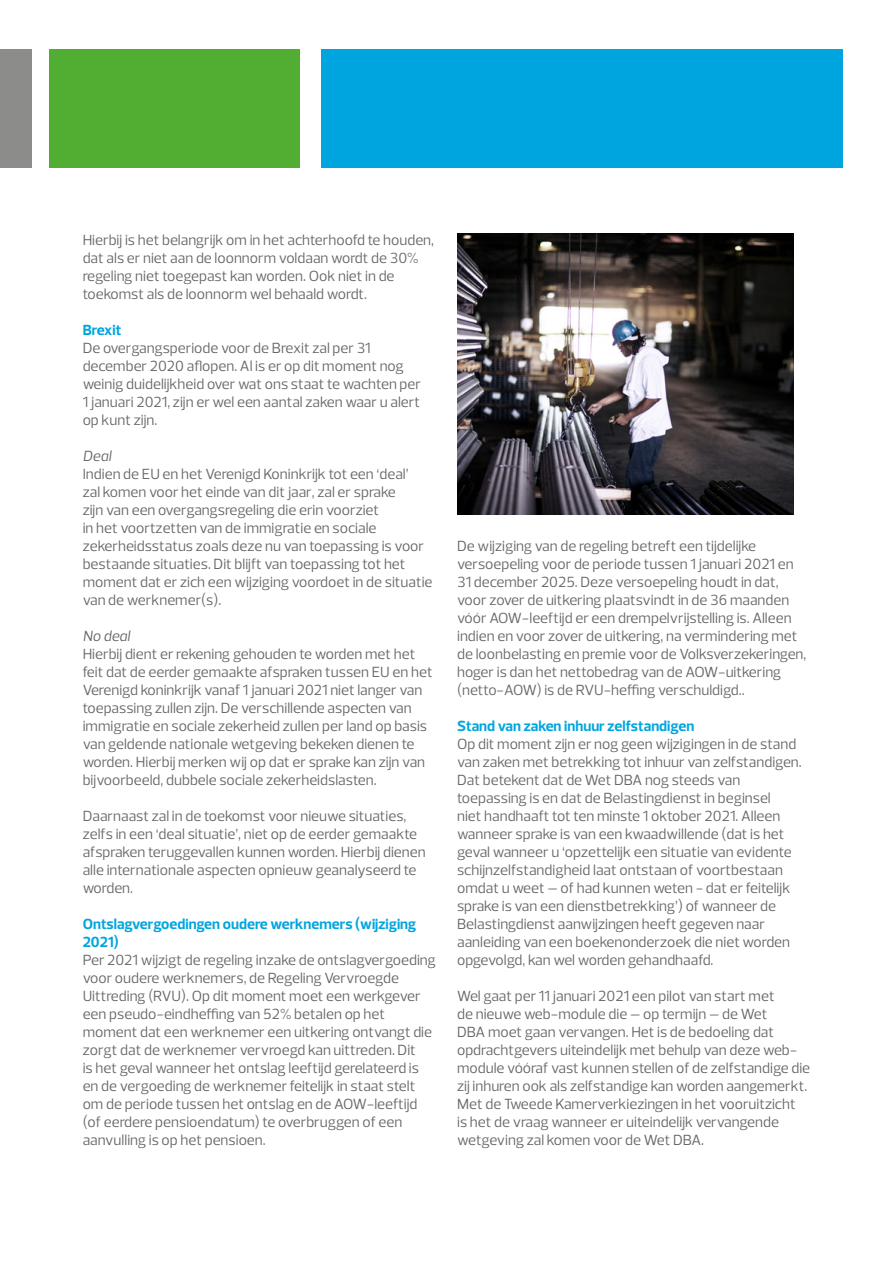
<style>
.page{position:relative;width:893px;height:1263px;background:#fff}
.page>*{position:absolute;margin:0;border:0;box-sizing:border-box;transform-origin:0 0}
.t1{font:15px/18px "Prelo";color:#666665}
.t2{font:700 15px/18px "Prelo";color:#00a5df}
.t3{font:italic 15px "Prelo";color:#666665}
</style>
<div class="page">
<div style="left:321px;top:50px;width:522px;height:118px;background:#00a5df"></div>
<div style="left:50px;top:50px;width:250px;height:118px;background:#52ae32"></div>
<div style="left:0;top:50px;width:31px;height:118px;background:#8c8c8b"></div>
<img style="left:457px;top:234px;width:336px;height:280px">
<p class="t1" style="left:83px;top:231px;width:353px">Hierbij is het belangrijk om in het achterhoofd te houden, dat als er niet aan de loonnorm voldaan wordt de 30% regeling niet toegepast kan worden. Ook niet in de toekomst als de loonnorm wel behaald wordt.</p>
<p class="t2" style="left:83px;top:321px;width:40px">Brexit</p>
<p class="t1" style="left:83px;top:339px;width:340px">De overgangsperiode voor de Brexit zal per 31 december 2020 aflopen. Al is er op dit moment nog weinig duidelijkheid over wat ons staat te wachten per 1 januari 2021, zijn er wel een aantal zaken waar u alert op kunt zijn.</p>
<p class="t3" style="left:83px;top:447px;width:30px">Deal</p>
<p class="t1" style="left:83px;top:465px;width:351px">Indien de EU en het Verenigd Koninkrijk tot een ‘deal’<br>zal komen voor het einde van dit jaar, zal er sprake<br>zijn van een overgangsregeling die erin voorziet<br>in het voortzetten van de immigratie en sociale zekerheidsstatus zoals deze nu van toepassing is voor bestaande situaties. Dit blijft van toepassing tot het moment dat er zich een wijziging voordoet in de situatie van de werknemer(s).</p>
<p class="t3" style="left:83px;top:627px;width:49px">No deal</p>
<p class="t1" style="left:83px;top:645px;width:351px">Hierbij dient er rekening gehouden te worden met het feit dat de eerder gemaakte afspraken tussen EU en het Verenigd koninkrijk vanaf 1 januari 2021 niet langer van toepassing zullen zijn. De verschillende aspecten van immigratie en sociale zekerheid zullen per land op basis van geldende nationale wetgeving bekeken dienen te worden. Hierbij merken wij op dat er sprake kan zijn van bijvoorbeeld, dubbele sociale zekerheidslasten.</p>
<p class="t1" style="left:83px;top:807px;width:345px">Daarnaast zal in de toekomst voor nieuwe situaties, zelfs in een ‘deal situatie’, niet op de eerder gemaakte afspraken teruggevallen kunnen worden. Hierbij dienen alle internationale aspecten opnieuw geanalyseerd te worden.</p>
<p class="t2" style="left:83px;top:915px;width:335px">Ontslagvergoedingen oudere werknemers (wijziging<br>2021)</p>
<p class="t1" style="left:83px;top:951px;width:355px">Per 2021 wijzigt de regeling inzake de ontslagvergoeding voor oudere werknemers, de Regeling Vervroegde Uittreding (RVU). Op dit moment moet een werkgever een pseudo-eindheffing van 52% betalen op het moment dat een werknemer een uitkering ontvangt die zorgt dat de werknemer vervroegd kan uittreden. Dit<br>is het geval wanneer het ontslag leeftijd gerelateerd is en de vergoeding de werknemer feitelijk in staat stelt om de periode tussen het ontslag en de AOW-leeftijd (of eerdere pensioendatum) te overbruggen of een aanvulling is op het pensioen.</p>
<p class="t1" style="left:457px;top:537px;width:351px">De wijziging van de regeling betreft een tijdelijke versoepeling voor de periode tussen 1 januari 2021 en 31 december 2025. Deze versoepeling houdt in dat, voor zover de uitkering plaatsvindt in de 36 maanden vóór AOW-leeftijd er een drempelvrijstelling is. Alleen indien en voor zover de uitkering, na vermindering met de loonbelasting en premie voor de Volksverzekeringen, hoger is dan het nettobedrag van de AOW-uitkering (netto-AOW) is de RVU-heffing verschuldigd..</p>
<p class="t2" style="left:457px;top:717px;width:239px">Stand van zaken inhuur zelfstandigen</p>
<p class="t1" style="left:457px;top:735px;width:346px">Op dit moment zijn er nog geen wijzigingen in de stand van zaken met betrekking tot inhuur van zelfstandigen.<br>Dat betekent dat de Wet DBA nog steeds van toepassing is en dat de Belastingdienst in beginsel<br>niet handhaaft tot ten minste 1 oktober 2021. Alleen wanneer sprake is van een kwaadwillende (dat is het geval wanneer u ‘opzettelijk een situatie van evidente schijnzelfstandigheid laat ontstaan of voortbestaan omdat u weet – of had kunnen weten - dat er feitelijk sprake is van een dienstbetrekking’) of wanneer de Belastingdienst aanwijzingen heeft gegeven naar aanleiding van een boekenonderzoek die niet worden opgevolgd, kan wel worden gehandhaafd.</p>
<p class="t1" style="left:457px;top:987px;width:355px">Wel gaat per 11 januari 2021 een pilot van start met<br>de nieuwe web-module die – op termijn – de Wet<br>DBA moet gaan vervangen. Het is de bedoeling dat opdrachtgevers uiteindelijk met behulp van deze web&shy;module vóóraf vast kunnen stellen of de zelfstandige die zij inhuren ook als zelfstandige kan worden aangemerkt.<br>Met de Tweede Kamerverkiezingen in het vooruitzicht<br>is het de vraag wanneer er uiteindelijk vervangende wetgeving zal komen voor de Wet DBA.</p>
</div>
